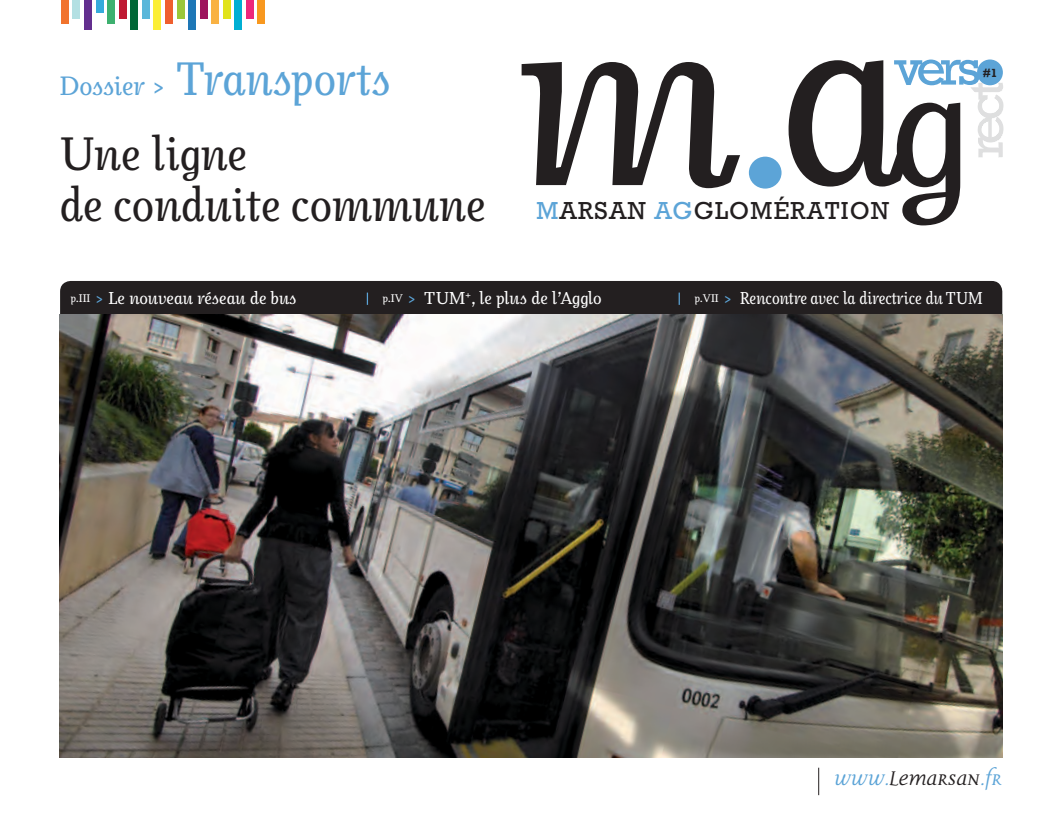
<style>
.page{position:relative;width:1063px;height:815px;background:#fff}
.page>*{position:absolute;margin:0;border:0;box-sizing:border-box;transform-origin:0 0}
.t1{font:italic 47.5px/75px "Odile Upright";color:#5ca4d7}
.t2{font:italic 47.5px "Odile Upright";color:#231f20}
.t3{font:italic 27.5px "Disturbance";color:#231f20}
.t4{font:25px "Rockwell";letter-spacing:.05em;color:#231f20}
.t5{font:italic 17.5px "Odile Upright";color:#fff}
.t6{font:italic 17.5px "Odile Upright";color:#fff;scale:.9 1}
.t7{font:700 12px "Rockwell";color:#231f20}
.s1{font-size:26.88px}
.s2{color:#231f20}
.s3{color:#5ca4d7}
.s4{font-size:11.25px}
</style>
<div class="page">
<div style="left:60px;top:281px;width:942px;height:78px;background:#231f20;border-radius:11px"></div>
<svg style="left:367px;top:293px;width:1px;height:12px"></svg>
<svg style="left:679px;top:293px;width:1px;height:12px"></svg>
<svg style="left:818px;top:768px;width:1px;height:27px"></svg>
<div style="left:258px;top:0;width:7px;height:24px;background:#f8981f"></div>
<div style="left:246px;top:0;width:8px;height:18px;background:#ed277b"></div>
<div style="left:235px;top:0;width:7px;height:29px;background:#00afd3"></div>
<div style="left:223px;top:0;width:7px;height:18px;background:#e1e31b"></div>
<div style="left:212px;top:0;width:7px;height:24px;background:#f9b243"></div>
<div style="left:200px;top:0;width:7px;height:18px;background:#9e145e"></div>
<div style="left:188px;top:0;width:8px;height:29px;background:#1e77b6"></div>
<div style="left:177px;top:0;width:7px;height:18px;background:#9bc739"></div>
<div style="left:165px;top:0;width:8px;height:24px;background:#ef5f2e"></div>
<div style="left:154px;top:0;width:7px;height:29px;background:#fbee36"></div>
<div style="left:142px;top:0;width:7px;height:18px;background:#5bb7da"></div>
<div style="left:131px;top:0;width:7px;height:29px;background:#006736"></div>
<div style="left:119px;top:0;width:7px;height:18px;background:#bf1933"></div>
<div style="left:108px;top:0;width:7px;height:24px;background:#3db06f"></div>
<div style="left:73px;top:0;width:7px;height:18px;background:#b3e0e3"></div>
<div style="left:84px;top:0;width:8px;height:29px;background:#632f8f"></div>
<div style="left:96px;top:0;width:7px;height:13px;background:#36abdb"></div>
<div style="left:61px;top:0;width:8px;height:24px;background:#f1732d"></div>
<div style="left:749px;top:157px;width:33px;height:32px;background:#5ca4d7;border-radius:50%"></div>
<svg style="left:522px;top:62px;width:218px;height:126px"></svg>
<svg style="left:789px;top:60px;width:214px;height:165px"></svg>
<img style="left:60px;top:314px;width:942px;height:443px">
<h1 class="t1" style="left:60px;top:40px;width:333px"><span class="s1">Dossier &gt;</span> Transports<br><span class="s2">Une ligne</span></h1>
<h1 class="t2" style="left:60px;top:174px;width:427px">de conduite commune</h1>
<h3 class="t4" style="left:536px;top:196px;width:354px"><span class="s3">M</span>ARSAN <span class="s3">AG</span>GLOMÉRATION</h3>
<p class="t7" style="left:983px;top:65px;width:16px">#1</p>
<p class="t5" style="left:71px;top:286px;width:227px"><span class="s4">p.III</span> <span class="s3">&gt;</span> Le nouveau réseau de bus</p>
<p class="t5" style="left:383px;top:286px;width:221px"><span class="s4">p.IV</span> <span class="s3">&gt;</span> TUM<sup>+</sup>, le plus de l’Agglo</p>
<p class="t6" style="left:695px;top:286px;width:322px"><span class="s4">p.VII</span> <span class="s3">&gt;</span> Rencontre avec la directrice du TUM</p>
<h2 class="t3" style="left:834px;top:766px;width:169px"><span class="s3">www.</span>lemarsan<span class="s3">.fr</span></h2>
</div>
